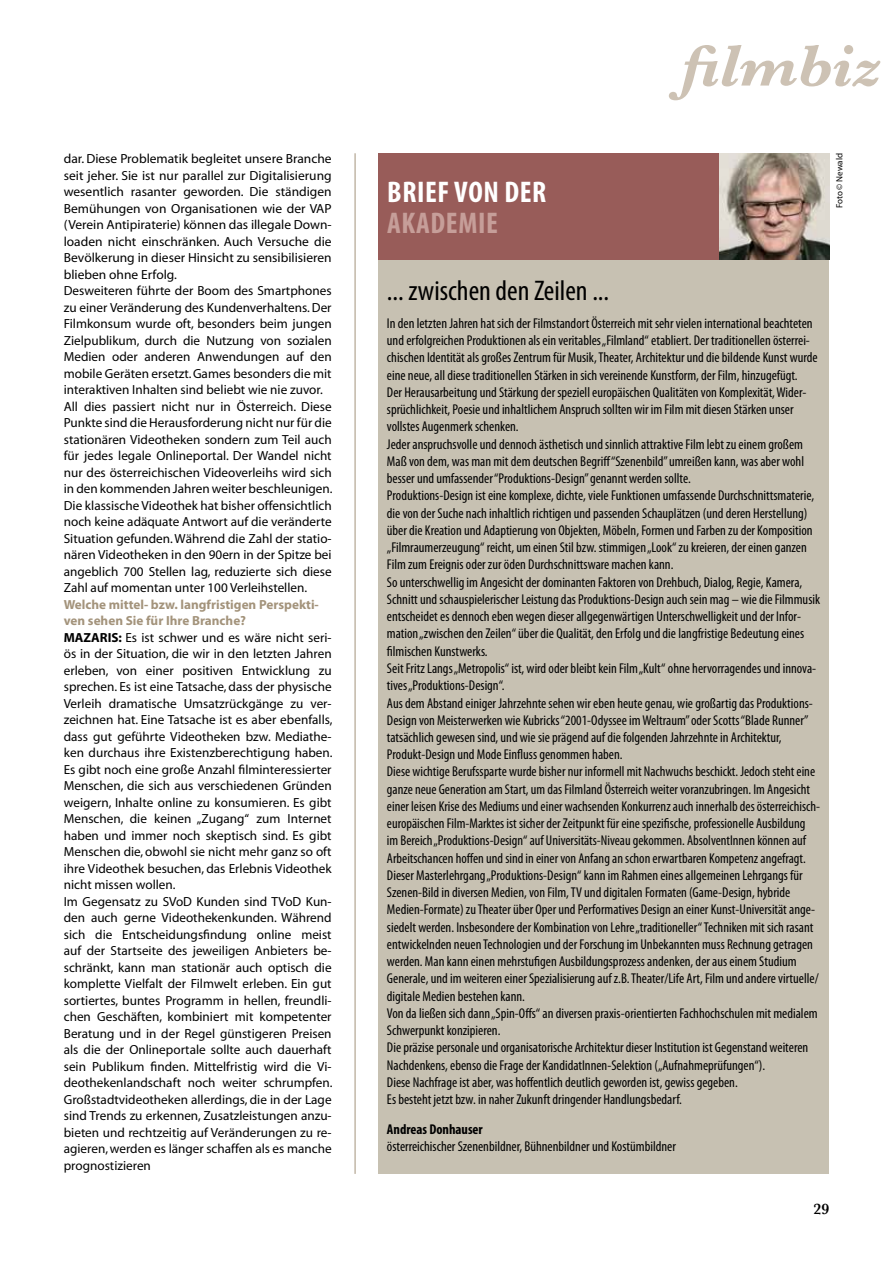
<style>
.page{position:relative;width:893px;height:1263px;background:#fff}
.page>*{position:absolute;margin:0;border:0;box-sizing:border-box;transform-origin:0 0}
.t1{font:italic 700 60px "Baskerville";color:#cdc2b4}
.t2{font:700 condensed 30px "Myriad Pro";letter-spacing:.02em;color:#fff}
.t3{font:700 condensed 30px "Myriad Pro";letter-spacing:.02em;color:#c69e99}
.t4{font:condensed 28.5px "Myriad Pro";color:#000}
.t5{font:600 15.75px "Baskerville";color:#000}
.t6{font:condensed 14.25px/17.2px "Myriad Pro";color:#000}
.t7{font:700 condensed 14.25px "Myriad Pro";color:#000}
.t8{font:13.2px/16.5px "Myriad MM 400 600";color:#000}
.t9{font:700 13.2px/16.5px "Myriad Pro";color:#a3937b}
.t10{font:9px "Myriad MM 400 600";color:#000}
.s1{font-family:"Myriad MM 700 600"}
</style>
<div class="page">
<div style="left:378px;top:236px;width:451px;height:938px;background:#c7c1b2"></div>
<div style="left:378px;top:153px;width:371px;height:106px;background:#985c59"></div>
<img style="left:719px;top:153px;width:110px;height:106px">
<hr style="left:355px;top:153px;width:1px;height:1021px;background:#a3937b">
<p class="t8" style="left:64px;top:151px;width:270px">dar. Diese Problematik begleitet unsere Branche seit jeher. Sie ist nur parallel zur Digitalisierung wesentlich rasanter geworden. Die ständigen Bemühungen von Organisationen wie der VAP (Verein Antipiraterie) können das illegale Down&shy;loaden nicht einschränken. Auch Versuche die Bevölkerung in dieser Hinsicht zu sensibilisieren blieben ohne Erfolg.<br>Desweiteren führte der Boom des Smartphones zu einer Veränderung des Kundenverhaltens. Der Filmkonsum wurde oft, besonders beim jungen Zielpublikum, durch die Nutzung von sozialen Medien oder anderen Anwendungen auf den mobile Geräten ersetzt. Games besonders die mit interaktiven Inhalten sind beliebt wie nie zuvor.<br>All dies passiert nicht nur in Österreich. Diese Punkte sind die Herausforderung nicht nur für die stationären Videotheken sondern zum Teil auch für jedes legale Onlineportal. Der Wandel nicht nur des österreichischen Videoverleihs wird sich in den kommenden Jahren weiter beschleunigen.<br>Die klassische Videothek hat bisher offensichtlich noch keine adäquate Antwort auf die veränderte Situation gefunden. Während die Zahl der statio&shy;nären Videotheken in den 90ern in der Spitze bei angeblich 700 Stellen lag, reduzierte sich diese Zahl auf momentan unter 100 Verleihstellen.</p>
<p class="t9" style="left:64px;top:596px;width:257px">Welche mittel- bzw. langfristigen Perspekti&shy;ven sehen Sie für Ihre Branche?</p>
<p class="t8" style="left:64px;top:630px;width:270px"><span class="s1">MAZARIS:</span> Es ist schwer und es wäre nicht seri&shy;ös in der Situation, die wir in den letzten Jahren erleben, von einer positiven Entwicklung zu sprechen. Es ist eine Tatsache, dass der physische Verleih dramatische Umsatzrückgänge zu ver&shy;zeichnen hat. Eine Tatsache ist es aber ebenfalls, dass gut geführte Videotheken bzw. Mediathe&shy;ken durchaus ihre Existenzberechtigung haben.<br>Es gibt noch eine große Anzahl filminteressierter Menschen, die sich aus verschiedenen Gründen weigern, Inhalte online zu konsumieren. Es gibt Menschen, die keinen „Zugang“ zum Internet haben und immer noch skeptisch sind. Es gibt Menschen die, obwohl sie nicht mehr ganz so oft ihre Videothek besuchen, das Erlebnis Videothek nicht missen wollen.<br>Im Gegensatz zu SVoD Kunden sind TVoD Kun&shy;den auch gerne Videothekenkunden. Während sich die Entscheidungsfindung online meist auf der Startseite des jeweiligen Anbieters be&shy;schränkt, kann man stationär auch optisch die komplette Vielfalt der Filmwelt erleben. Ein gut sortiertes, buntes Programm in hellen, freundli&shy;chen Geschäften, kombiniert mit kompetenter Beratung und in der Regel günstigeren Preisen als die der Onlineportale sollte auch dauerhaft sein Publikum finden. Mittelfristig wird die Vi&shy;deothekenlandschaft noch weiter schrumpfen.<br>Großstadtvideotheken allerdings, die in der Lage sind Trends zu erkennen, Zusatzleistungen anzu&shy;bieten und rechtzeitig auf Veränderungen zu re&shy;agieren, werden es länger schaffen als es manche prognostizieren</p>
<h2 class="t2" style="left:387px;top:176px;width:160px">Brief von der</h2>
<h2 class="t3" style="left:387px;top:206px;width:112px">Akademie</h2>
<h1 class="t1" style="left:680px;top:31px;width:202px">filmbiz</h1>
<p class="t10" style="left:835px;top:208px;width:57px;rotate:-90deg">Foto © Newald</p>
<h3 class="t4" style="left:387px;top:275px;width:224px">... zwischen den Zeilen ...</h3>
<p class="t6" style="left:387px;top:315px;width:435px">In den letzten Jahren hat sich der Filmstandort Österreich mit sehr vielen international beachteten und erfolgreichen Produktionen als ein veritables „Filmland“ etabliert. Der traditionellen österrei&shy;chischen Identität als großes Zentrum für Musik, Theater, Architektur und die bildende Kunst wurde eine neue, all diese traditionellen Stärken in sich vereinende Kunstform, der Film, hinzugefügt.<br>Der Herausarbeitung und Stärkung der speziell europäischen Qualitäten von Komplexität, Wider&shy;sprüchlichkeit, Poesie und inhaltlichem Anspruch sollten wir im Film mit diesen Stärken unser vollstes Augenmerk schenken.<br>Jeder anspruchsvolle und dennoch ästhetisch und sinnlich attraktive Film lebt zu einem großem Maß von dem, was man mit dem deutschen Begriff “Szenenbild” umreißen kann, was aber wohl besser und umfassender “Produktions-Design” genannt werden sollte.<br>Produktions-Design ist eine komplexe, dichte, viele Funktionen umfassende Durchschnittsmaterie, die von der Suche nach inhaltlich richtigen und passenden Schauplätzen (und deren Herstellung) über die Kreation und Adaptierung von Objekten, Möbeln, Formen und Farben zu der Komposition „Filmraumerzeugung“ reicht, um einen Stil bzw. stimmigen „Look“ zu kreieren, der einen ganzen Film zum Ereignis oder zur öden Durchschnittsware machen kann.<br>So unterschwellig im Angesicht der dominanten Faktoren von Drehbuch, Dialog, Regie, Kamera, Schnitt und schauspielerischer Leistung das Produktions-Design auch sein mag – wie die Filmmusik entscheidet es dennoch eben wegen dieser allgegenwärtigen Unterschwelligkeit und der Infor&shy;mation „zwischen den Zeilen“ über die Qualität, den Erfolg und die langfristige Bedeutung eines filmischen Kunstwerks.<br>Seit Fritz Langs „Metropolis“ ist, wird oder bleibt kein Film „Kult“ ohne hervorragendes und innova&shy;tives „Produktions-Design“.<br>Aus dem Abstand einiger Jahrzehnte sehen wir eben heute genau, wie großartig das Produktions-Design von Meisterwerken wie Kubricks “2001-Odyssee im Weltraum” oder Scotts “Blade Runner” tatsächlich gewesen sind, und wie sie prägend auf die folgenden Jahrzehnte in Architektur, Produkt-Design und Mode Einfluss genommen haben.<br>Diese wichtige Berufssparte wurde bisher nur informell mit Nachwuchs beschickt. Jedoch steht eine ganze neue Generation am Start, um das Filmland Österreich weiter voranzubringen. Im Angesicht einer leisen Krise des Mediums und einer wachsenden Konkurrenz auch innerhalb des österreichisch&shy;europäischen Film-Marktes ist sicher der Zeitpunkt für eine spezifische, professionelle Ausbildung im Bereich „Produktions-Design“ auf Universitäts-Niveau gekommen. AbsolventInnen können auf Arbeitschancen hoffen und sind in einer von Anfang an schon erwartbaren Kompetenz angefragt.<br>Dieser Masterlehrgang „Produktions-Design“ kann im Rahmen eines allgemeinen Lehrgangs für Szenen-Bild in diversen Medien, von Film, TV und digitalen Formaten (Game-Design, hybride Medien-Formate) zu Theater über Oper und Performatives Design an einer Kunst-Universität ange&shy;siedelt werden. Insbesondere der Kombination von Lehre „traditioneller“ Techniken mit sich rasant entwickelnden neuen Technologien und der Forschung im Unbekannten muss Rechnung getragen werden. Man kann einen mehrstufigen Ausbildungsprozess andenken, der aus einem Studium Generale, und im weiteren einer Spezialisierung auf z.B. Theater/Life Art, Film und andere virtuelle/ digitale Medien bestehen kann.<br>Von da ließen sich dann „Spin-Offs“ an diversen praxis-orientierten Fachhochschulen mit medialem Schwerpunkt konzipieren.<br>Die präzise personale und organisatorische Architektur dieser Institution ist Gegenstand weiteren Nachdenkens, ebenso die Frage der KandidatInnen-Selektion („Aufnahmeprüfungen“).<br>Diese Nachfrage ist aber, was hoffentlich deutlich geworden ist, gewiss gegeben.<br>Es besteht jetzt bzw. in naher Zukunft dringender Handlungsbedarf.</p>
<p class="t7" style="left:387px;top:1121px;width:97px">Andreas Donhauser</p>
<p class="t6" style="left:387px;top:1138px;width:290px">österreichischer Szenenbildner, Bühnenbildner und Kostümbildner</p>
<p class="t5" style="left:813px;top:1200px;width:17px">29</p>
</div>
